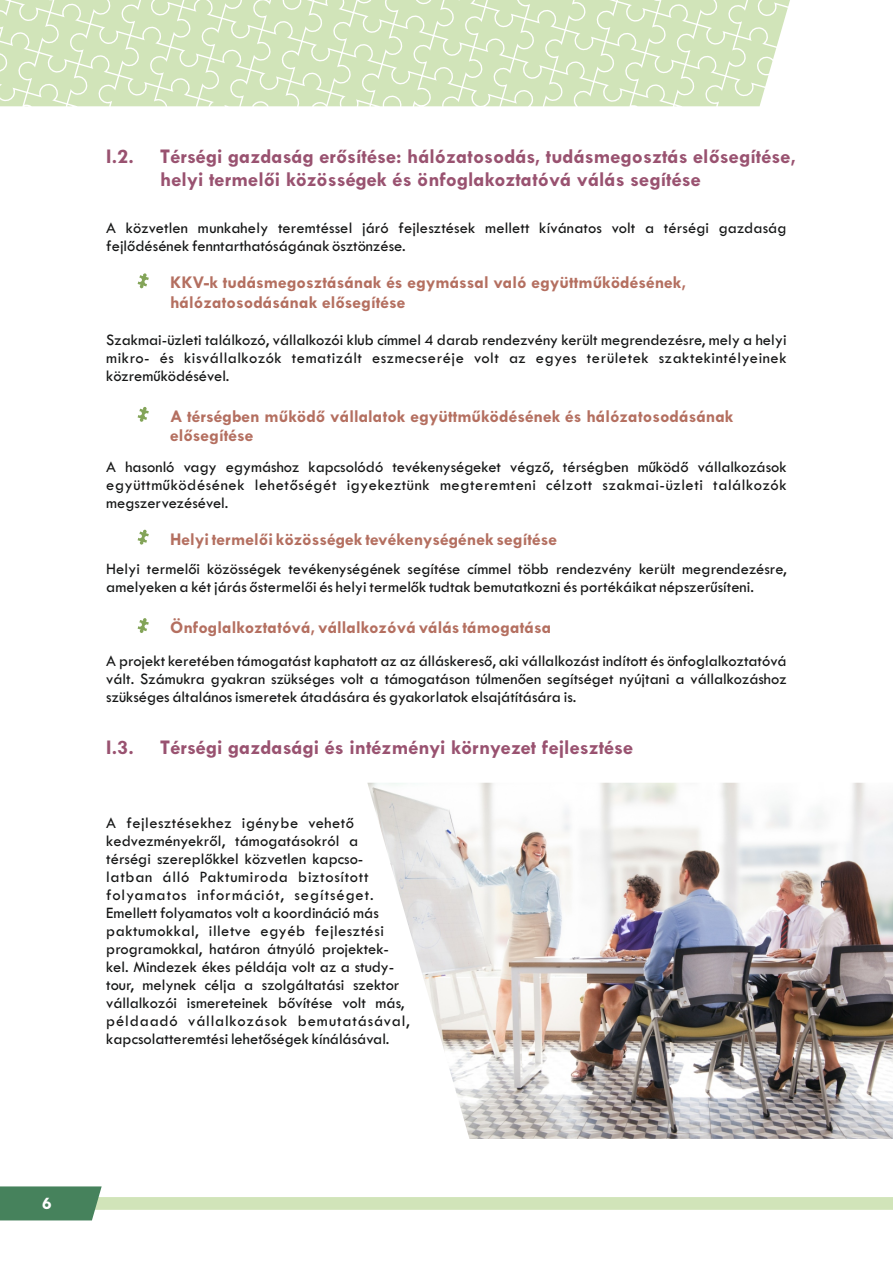
<style>
.page{position:relative;width:893px;height:1263px;background:#fff}
.page>*{position:absolute;margin:0;border:0;box-sizing:border-box;transform-origin:0 0}
.t1{font:700 21px/22.8px "Tw Cen";color:#995270}
.t2{font:700 18px/19.6px "Tw Cen";color:#b46f60}
.t3{font:700 18px "Tw Cen";color:#fff}
.t4{font:16.5px/18px "Tw Cen";color:#151616}
</style>
<div class="page">
<svg style="left:138px;top:618px;width:11px;height:15px"></svg>
<div style="left:0;top:1197px;width:893px;height:13px;background:#d1e4b9"></div>
<svg style="left:0;top:1186px;width:102px;height:34px"></svg>
<img style="left:367px;top:783px;width:526px;height:356px">
<svg style="left:0;top:0;width:790px;height:107px;fill:#d1e4b9"></svg>
<svg style="left:138px;top:529px;width:11px;height:16px"></svg>
<svg style="left:138px;top:407px;width:11px;height:15px"></svg>
<svg style="left:138px;top:273px;width:11px;height:15px"></svg>
<p class="t1" style="left:106px;top:146px;width:29px">I.2.</p>
<p class="t1" style="left:160px;top:146px;width:637px">Térségi gazdaság erősítése: hálózatosodás, tudásmegosztás elősegítése, helyi termelői közösségek és önfoglakoztatóvá válás segítése</p>
<p class="t4" style="left:106px;top:220px;width:682px">A közvetlen munkahely teremtéssel járó fejlesztések mellett kívánatos volt a térségi gazdaság fejlődésének fenntarthatóságának ösztönzése.</p>
<p class="t2" style="left:170px;top:274px;width:518px">KKV-k tudásmegosztásának és egymással való együttműködésének, hálózatosodásának elősegítése</p>
<p class="t4" style="left:106px;top:332px;width:682px;text-align:justify">Szakmai-üzleti találkozó, vállalkozói klub címmel 4 darab rendezvény került megrendezésre, mely a helyi mikro- és kisvállalkozók tematizált eszmecseréje volt az egyes területek szaktekintélyeinek közreműködésével.</p>
<p class="t2" style="left:170px;top:407px;width:565px">A térségben működő vállalatok együttműködésének és hálózatosodásának elősegítése</p>
<p class="t4" style="left:106px;top:459px;width:682px;text-align:justify">A hasonló vagy egymáshoz kapcsolódó tevékenységeket végző, térségben működő vállalkozások együttműködésének lehetőségét igyekeztünk megteremteni célzott szakmai-üzleti találkozók megszervezésével.</p>
<p class="t2" style="left:170px;top:530px;width:388px">Helyi termelői közösségek tevékenységének segítése</p>
<p class="t4" style="left:106px;top:561px;width:682px">Helyi termelői közösségek tevékenységének segítése címmel több rendezvény került megrendezésre, amelyeken a két járás őstermelői és helyi termelők tudtak bemutatkozni és portékáikat népszerűsíteni.</p>
<p class="t2" style="left:170px;top:619px;width:383px">Önfoglalkoztatóvá, vállalkozóvá válás támogatása</p>
<p class="t4" style="left:106px;top:653px;width:682px;text-align:justify">A projekt keretében támogatást kaphatott az az álláskereső, aki vállalkozást indított és önfoglalkoztatóvá vált. Számukra gyakran szükséges volt a támogatáson túlmenően segítséget nyújtani a vállalkozáshoz szükséges általános ismeretek átadására és gyakorlatok elsajátítására is.</p>
<p class="t1" style="left:106px;top:737px;width:29px">I.3.</p>
<p class="t1" style="left:160px;top:737px;width:474px">Térségi gazdasági és intézményi környezet fejlesztése</p>
<p class="t4" style="left:106px;top:815px;width:305px">A fejlesztésekhez igénybe vehető kedvezményekről, támogatásokról a<br>térségi szereplőkkel közvetlen kapcso&shy;latban álló Paktumiroda biztosított folyamatos információt, segítséget.<br>Emellett folyamatos volt a koordináció más paktumokkal, illetve egyéb fejlesztési programokkal, határon átnyúló projektek&shy;kel. Mindezek ékes példája volt az a study&shy;tour, melynek célja a szolgáltatási szektor vállalkozói ismereteinek bővítése volt más, példaadó vállalkozások bemutatásával, kapcsolatteremtési lehetőségek kínálásával.</p>
<p class="t3" style="left:42px;top:1196px;width:11px">6</p>
</div>
